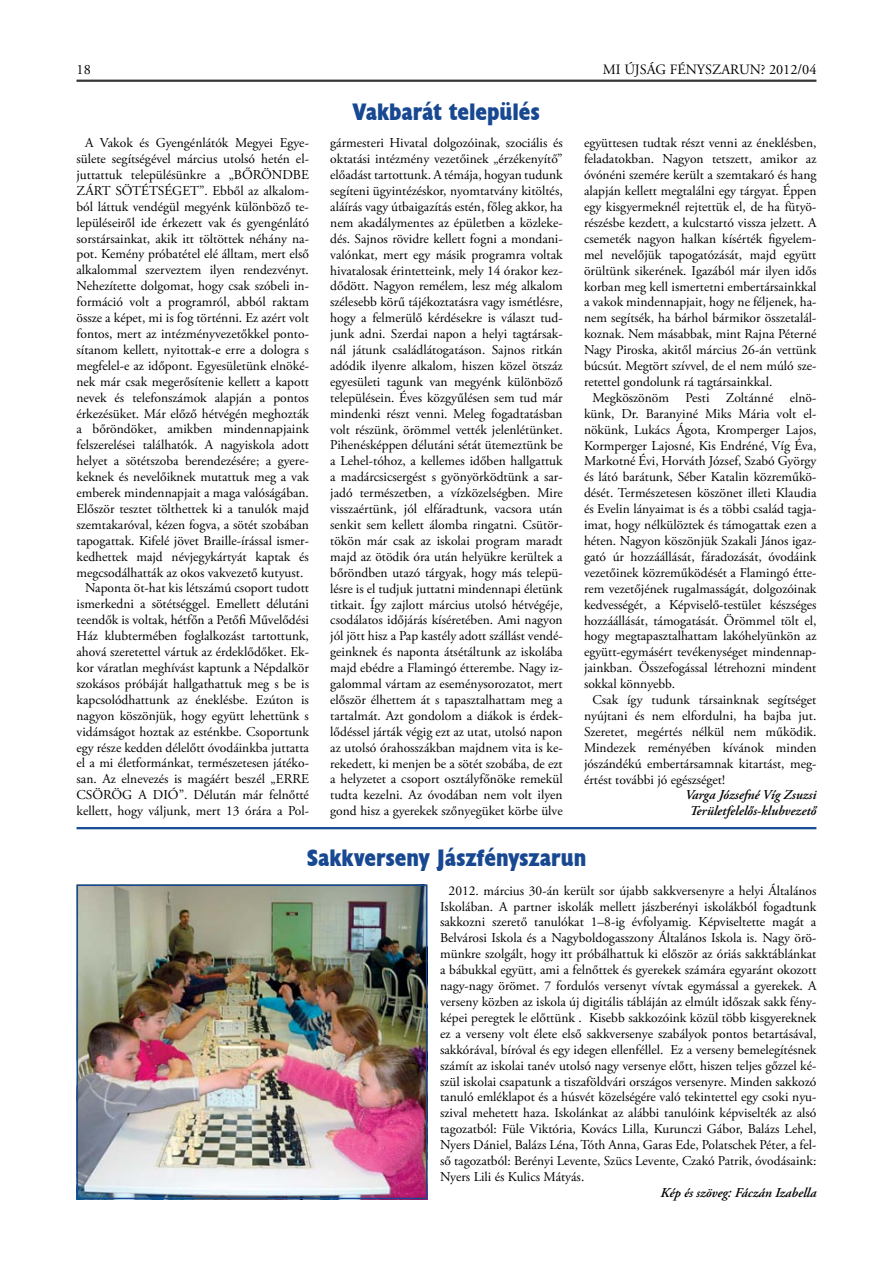
<style>
.page{position:relative;width:893px;height:1263px;background:#fff}
.page>*{position:absolute;margin:0;border:0;box-sizing:border-box;transform-origin:0 0}
.t1{font:24px "Husa HU";color:#174891}
.t2{font:14.25px "Adobe Garamond Pro";color:#000}
.t3{font:13.5px/15.9px "Adobe Garamond Pro";color:#000;text-align:justify}
.t4{font:italic 600 13.5px/15.9px "Adobe Garamond Pro";color:#000;text-align:center}
</style>
<div class="page">
<hr style="left:77px;top:80px;width:739px;height:1px;background:#000">
<hr style="left:77px;top:81px;width:739px;height:1px;background:#000">
<hr style="left:77px;top:827px;width:739px;height:2px;background:#174992">
<img style="left:80px;top:887px;width:344px;height:309px">
<div style="left:77px;top:884px;width:350px;height:315px;border:2px solid #174992"></div>
<p class="t2" style="left:77px;top:61px;width:16px">18</p>
<p class="t2" style="left:603px;top:61px;width:215px">MI ÚJSÁG FÉNYSZARUN? 2012/04</p>
<h1 class="t1" style="left:353px;top:97px;width:189px">Vakbarát település</h1>
<p class="t3" style="left:85px;top:135px;width:225px">A Vakok és Gyengénlátók Megyei Egye-</p>
<p class="t3" style="left:77px;top:151px;width:234px">sülete segítségével március utolsó hetén el-</p>
<p class="t3" style="left:77px;top:167px;width:234px">juttattuk településünkre a „BŐRÖNDBE</p>
<p class="t3" style="left:77px;top:183px;width:234px">ZÁRT SÖTÉTSÉGET”. Ebből az alkalom-</p>
<p class="t3" style="left:77px;top:199px;width:234px">ból láttuk vendégül megyénk különböző te-</p>
<p class="t3" style="left:77px;top:215px;width:234px">lepüléseiről ide érkezett vak és gyengénlátó</p>
<p class="t3" style="left:77px;top:231px;width:234px">sorstársainkat, akik itt töltöttek néhány na-</p>
<p class="t3" style="left:77px;top:247px;width:234px">pot. Kemény próbatétel elé álltam, mert első</p>
<p class="t3" style="left:77px;top:263px;width:234px">alkalommal szerveztem ilyen rendezvényt.</p>
<p class="t3" style="left:77px;top:279px;width:234px">Nehezítette dolgomat, hogy csak szóbeli in-</p>
<p class="t3" style="left:77px;top:294px;width:234px">formáció volt a programról, abból raktam</p>
<p class="t3" style="left:77px;top:310px;width:234px">össze a képet, mi is fog történni. Ez azért volt</p>
<p class="t3" style="left:77px;top:326px;width:234px">fontos, mert az intézményvezetőkkel ponto-</p>
<p class="t3" style="left:77px;top:342px;width:234px">sítanom kellett, nyitottak-e erre a dologra s</p>
<p class="t3" style="left:77px;top:358px;width:234px">megfelel-e az időpont. Egyesületünk elnöké-</p>
<p class="t3" style="left:77px;top:374px;width:234px">nek már csak megerősítenie kellett a kapott</p>
<p class="t3" style="left:77px;top:390px;width:234px">nevek és telefonszámok alapján a pontos</p>
<p class="t3" style="left:77px;top:406px;width:234px">érkezésüket. Már előző hétvégén meghozták</p>
<p class="t3" style="left:77px;top:422px;width:234px">a bőröndöket, amikben mindennapjaink</p>
<p class="t3" style="left:77px;top:438px;width:234px">felszerelései találhatók. A nagyiskola adott</p>
<p class="t3" style="left:77px;top:453px;width:234px">helyet a sötétszoba berendezésére; a gyere-</p>
<p class="t3" style="left:77px;top:469px;width:234px">keknek és nevelőiknek mutattuk meg a vak</p>
<p class="t3" style="left:77px;top:485px;width:234px">emberek mindennapjait a maga valóságában.</p>
<p class="t3" style="left:77px;top:501px;width:234px">Először tesztet tölthettek ki a tanulók majd</p>
<p class="t3" style="left:77px;top:517px;width:234px">szemtakaróval, kézen fogva, a sötét szobában</p>
<p class="t3" style="left:77px;top:533px;width:234px">tapogattak. Kifelé jövet Braille-írással ismer-</p>
<p class="t3" style="left:77px;top:549px;width:234px">kedhettek majd névjegykártyát kaptak és</p>
<p class="t3" style="left:77px;top:565px;width:228px">megcsodálhatták az okos vakvezető kutyust.</p>
<p class="t3" style="left:85px;top:581px;width:225px">Naponta öt-hat kis létszámú csoport tudott</p>
<p class="t3" style="left:77px;top:597px;width:234px">ismerkedni a sötétséggel. Emellett délutáni</p>
<p class="t3" style="left:77px;top:612px;width:234px">teendők is voltak, hétfőn a Petőfi Művelődési</p>
<p class="t3" style="left:77px;top:628px;width:234px">Ház klubtermében foglalkozást tartottunk,</p>
<p class="t3" style="left:77px;top:644px;width:234px">ahová szeretettel vártuk az érdeklődőket. Ek-</p>
<p class="t3" style="left:77px;top:660px;width:234px">kor váratlan meghívást kaptunk a Népdalkör</p>
<p class="t3" style="left:77px;top:676px;width:234px">szokásos próbáját hallgathattuk meg s be is</p>
<p class="t3" style="left:77px;top:692px;width:234px">kapcsolódhattunk az éneklésbe. Ezúton is</p>
<p class="t3" style="left:77px;top:708px;width:234px">nagyon köszönjük, hogy együtt lehettünk s</p>
<p class="t3" style="left:77px;top:724px;width:234px">vidámságot hoztak az esténkbe. Csoportunk</p>
<p class="t3" style="left:77px;top:740px;width:234px">egy része kedden délelőtt óvodáinkba juttatta</p>
<p class="t3" style="left:77px;top:756px;width:234px">el a mi életformánkat, természetesen játéko-</p>
<p class="t3" style="left:77px;top:771px;width:234px">san. Az elnevezés is magáért beszél „ERRE</p>
<p class="t3" style="left:77px;top:787px;width:234px">CSÖRÖG A DIÓ”. Délután már felnőtté</p>
<p class="t3" style="left:77px;top:803px;width:234px">kellett, hogy váljunk, mert 13 órára a Pol-</p>
<p class="t3" style="left:330px;top:135px;width:234px">gármesteri Hivatal dolgozóinak, szociális és oktatási intézmény vezetőinek „érzékenyítő” előadást tartottunk. A témája, hogyan tudunk segíteni ügyintézéskor, nyomtatvány kitöltés, aláírás vagy útbaigazítás estén, főleg akkor, ha nem akadálymentes az épületben a közleke&shy;dés. Sajnos rövidre kellett fogni a mondani&shy;valónkat, mert egy másik programra voltak hivatalosak érintetteink, mely 14 órakor kez&shy;dődött. Nagyon remélem, lesz még alkalom szélesebb körű tájékoztatásra vagy ismétlésre, hogy a felmerülő kérdésekre is választ tud&shy;junk adni. Szerdai napon a helyi tagtársak&shy;nál játunk családlátogatáson. Sajnos ritkán adódik ilyenre alkalom, hiszen közel ötszáz egyesületi tagunk van megyénk különböző településein. Éves közgyűlésen sem tud már mindenki részt venni. Meleg fogadtatásban volt részünk, örömmel vették jelenlétünket.<br>Pihenésképpen délutáni sétát ütemeztünk be a Lehel-tóhoz, a kellemes időben hallgattuk a madárcsicsergést s gyönyörködtünk a sar&shy;jadó természetben, a vízközelségben. Mire visszaértünk, jól elfáradtunk, vacsora után senkit sem kellett álomba ringatni. Csütör&shy;tökön már csak az iskolai program maradt majd az ötödik óra után helyükre kerültek a bőröndben utazó tárgyak, hogy más telepü&shy;lésre is el tudjuk juttatni mindennapi életünk titkait. Így zajlott március utolsó hétvégéje, csodálatos időjárás kíséretében. Ami nagyon jól jött hisz a Pap kastély adott szállást vendé&shy;geinknek és naponta átsétáltunk az iskolába majd ebédre a Flamingó étterembe. Nagy iz&shy;galommal vártam az eseménysorozatot, mert először élhettem át s tapasztalhattam meg a tartalmát. Azt gondolom a diákok is érdek&shy;lődéssel járták végig ezt az utat, utolsó napon az utolsó órahosszákban majdnem vita is ke&shy;rekedett, ki menjen be a sötét szobába, de ezt a helyzetet a csoport osztályfőnöke remekül tudta kezelni. Az óvodában nem volt ilyen gond hisz a gyerekek szőnyegüket körbe ülve</p>
<p class="t3" style="left:584px;top:136px;width:234px">együttesen tudtak részt venni az éneklésben, feladatokban. Nagyon tetszett, amikor az óvónéni szemére került a szemtakaró és hang alapján kellett megtalálni egy tárgyat. Éppen egy kisgyermeknél rejtettük el, de ha fütyö&shy;részésbe kezdett, a kulcstartó vissza jelzett. A csemeték nagyon halkan kísérték figyelem&shy;mel nevelőjük tapogatózását, majd együtt örültünk sikerének. Igazából már ilyen idős korban meg kell ismertetni embertársainkkal a vakok mindennapjait, hogy ne féljenek, ha&shy;nem segítsék, ha bárhol bármikor összetalál&shy;koznak. Nem másabbak, mint Rajna Péterné Nagy Piroska, akitől március 26-án vettünk búcsút. Megtört szívvel, de el nem múló sze&shy;retettel gondolunk rá tagtársainkkal.</p>
<p class="t3" style="left:584px;top:390px;width:234px;text-indent:9px">Megköszönöm Pesti Zoltánné elnö&shy;künk, Dr. Baranyiné Miks Mária volt el&shy;nökünk, Lukács Ágota, Kromperger Lajos, Kormperger Lajosné, Kis Endréné, Víg Éva, Markotné Évi, Horváth József, Szabó György és látó barátunk, Séber Katalin közreműkö&shy;dését. Természetesen köszönet illeti Klaudia és Evelin lányaimat is és a többi család tagja&shy;imat, hogy nélkülöztek és támogattak ezen a héten. Nagyon köszönjük Szakali János igaz&shy;gató úr hozzáállását, fáradozását, óvodáink vezetőinek közreműködését a Flamingó étte&shy;rem vezetőjének rugalmasságát, dolgozóinak kedvességét, a Képviselő-testület készséges hozzáállását, támogatását. Örömmel tölt el, hogy megtapasztalhattam lakóhelyünkön az együtt-egymásért tevékenységet mindennap&shy;jainkban. Összefogással létrehozni mindent sokkal könnyebb.</p>
<p class="t3" style="left:584px;top:692px;width:234px;text-indent:9px">Csak így tudunk társainknak segítséget nyújtani és nem elfordulni, ha bajba jut.<br>Szeretet, megértés nélkül nem működik.<br>Mindezek reményében kívánok minden jószándékú embertársamnak kitartást, meg&shy;értést további jó egészséget!</p>
<p class="t4" style="left:685px;top:788px;width:133px">Varga Józsefné Víg Zsuzsi<br>Területfelelős-klubvezető</p>
<h1 class="t1" style="left:307px;top:842px;width:281px">Sakkverseny Jászfényszarun</h1>
<p class="t3" style="left:440px;top:883px;width:378px;text-indent:9px">2012. március 30-án került sor újabb sakkversenyre a helyi Általános Iskolában. A partner iskolák mellett jászberényi iskolákból fogadtunk sakkozni szerető tanulókat 1–8-ig évfolyamig. Képviseltette magát a Belvárosi Iskola és a Nagyboldogasszony Általános Iskola is. Nagy örö&shy;münkre szolgált, hogy itt próbálhattuk ki először az óriás sakktáblánkat a bábukkal együtt, ami a felnőttek és gyerekek számára egyaránt okozott nagy-nagy örömet. 7 fordulós versenyt vívtak egymással a gyerekek. A verseny közben az iskola új digitális tábláján az elmúlt időszak sakk fény&shy;képei peregtek le előttünk . Kisebb sakkozóink közül több kisgyereknek ez a verseny volt élete első sakkversenye szabályok pontos betartásával, sakkórával, bíróval és egy idegen ellenféllel. Ez a verseny bemelegítésnek számít az iskolai tanév utolsó nagy versenye előtt, hiszen teljes gőzzel ké&shy;szül iskolai csapatunk a tiszaföldvári országos versenyre. Minden sakkozó tanuló emléklapot és a húsvét közelségére való tekintettel egy csoki nyu&shy;szival mehetett haza. Iskolánkat az alábbi tanulóink képviselték az alsó tagozatból: Füle Viktória, Kovács Lilla, Kurunczi Gábor, Balázs Lehel, Nyers Dániel, Balázs Léna, Tóth Anna, Garas Ede, Polatschek Péter, a fel&shy;ső tagozatból: Berényi Levente, Szücs Levente, Czakó Patrik, óvodásaink:<br>Nyers Lili és Kulics Mátyás.</p>
<p class="t4" style="left:660px;top:1185px;width:157px">Kép és szöveg: Fáczán Izabella</p>
</div>
